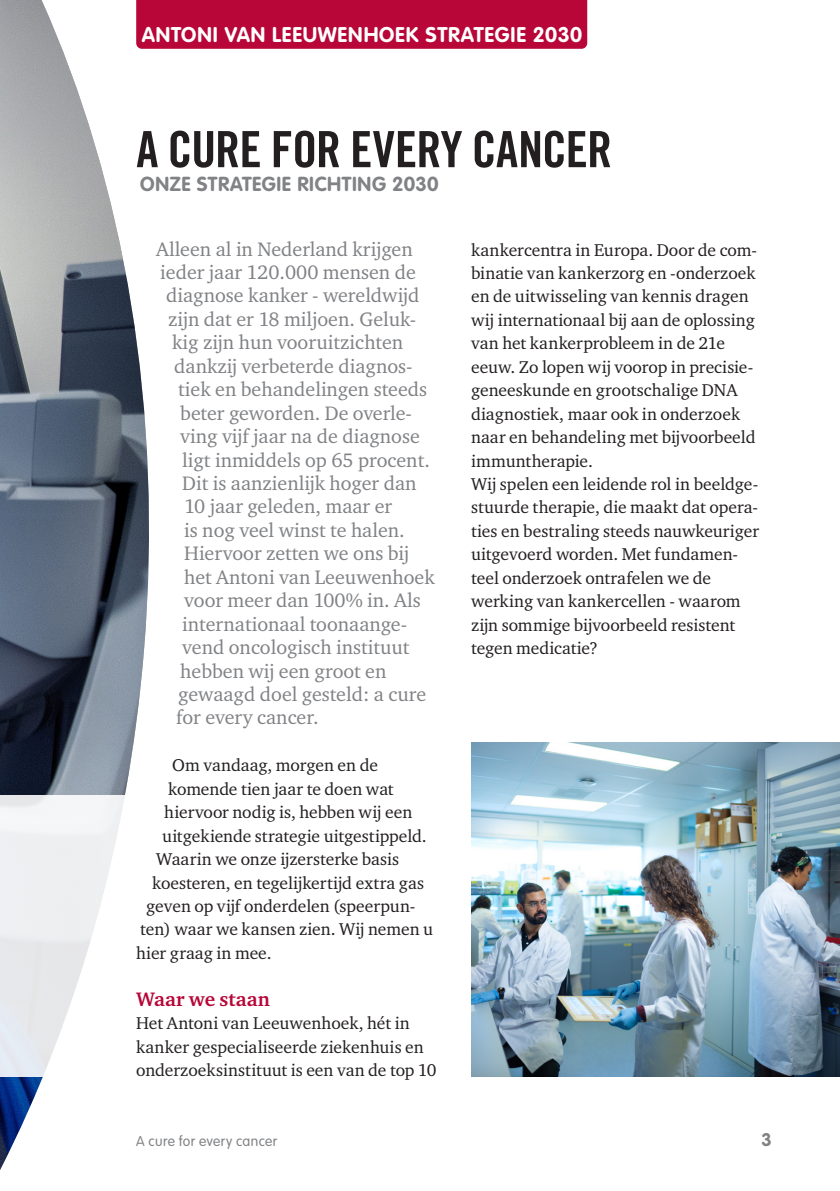
<style>
.page{position:relative;width:840px;height:1191px;background:#fff}
.page>*{position:absolute;margin:0;border:0;box-sizing:border-box;transform-origin:0 0}
.hoofdstuk_titel{font:50px "Trade Gothic LT Std Bd Cn 20";letter-spacing:-.015em;color:#231f20}
.t1{font:700 21px "VAG Rounded Std";letter-spacing:.035em;color:#fff}
.t2{font:20px "Charter ITC";color:#808285}
.hoofdstuk_nr{font:700 20px "VAG Rounded";letter-spacing:.025em;color:#808285}
.t3{font:700 20px "Charter ITC";letter-spacing:.005em;color:#b70637}
.par{font:700 18px "VAG Rounded";color:#808285}
.par-2{font:17.6px/23.4px "Charter ITC";color:#231f20}
.par-3{font:300 14px "VAG Rounded";letter-spacing:.03em;color:#808285}
</style>
<div class="page">
<img style="left:0;top:0;width:149px;height:1170px">
<div style="left:0;top:794px;width:154px;height:282px;background:linear-gradient(to right,#e6e8eb,#fff)"></div>
<img style="left:471px;top:743px;width:368px;height:333px">
<div style="left:136px;top:0;width:451px;height:49px;background:#b70637"></div>
<p class="t1" style="left:142px;top:22px;width:441px">ANTONI VAN LEEUWENHOEK STRATEGIE 2030</p>
<p class="hoofdstuk_titel" style="left:136px;top:119px;width:477px">A CURE FOR EVERY CANCER</p>
<p class="hoofdstuk_nr" style="left:140px;top:172px;width:300px">ONZE STRATEGIE RICHTING 2030</p>
<p class="t2" style="left:156px;top:236px;width:258px">Alleen al in Nederland krijgen</p>
<p class="t2" style="left:160px;top:260px;width:257px">ieder jaar 120.000 mensen de</p>
<p class="t2" style="left:166px;top:283px;width:254px">diagnose kanker - wereldwijd</p>
<p class="t2" style="left:168px;top:306px;width:249px">zijn dat er 18 miljoen. Geluk-</p>
<p class="t2" style="left:172px;top:330px;width:232px">kig zijn hun vooruitzichten</p>
<p class="t2" style="left:174px;top:353px;width:240px">dankzij verbeterde diagnos-</p>
<p class="t2" style="left:178px;top:377px;width:250px">tiek en behandelingen steeds</p>
<p class="t2" style="left:180px;top:400px;width:233px">beter geworden. De overle-</p>
<p class="t2" style="left:180px;top:424px;width:241px">ving vijf jaar na de diagnose</p>
<p class="t2" style="left:182px;top:447px;width:249px">ligt inmiddels op 65 procent.</p>
<p class="t2" style="left:182px;top:471px;width:235px">Dit is aanzienlijk hoger dan</p>
<p class="t2" style="left:184px;top:494px;width:209px">10 jaar geleden, maar er</p>
<p class="t2" style="left:184px;top:517px;width:222px">is nog veel winst te halen.</p>
<p class="t2" style="left:184px;top:541px;width:226px">Hiervoor zetten we ons bij</p>
<p class="t2" style="left:184px;top:564px;width:252px">het Antoni van Leeuwenhoek</p>
<p class="t2" style="left:184px;top:588px;width:238px">voor meer dan 100% in. Als</p>
<p class="t2" style="left:182px;top:611px;width:226px">internationaal toonaange-</p>
<p class="t2" style="left:182px;top:635px;width:229px">vend oncologisch instituut</p>
<p class="t2" style="left:180px;top:658px;width:207px">hebben wij een groot en</p>
<p class="t2" style="left:178px;top:681px;width:249px">gewaagd doel gesteld: a cure</p>
<p class="t2" style="left:176px;top:705px;width:144px">for every cancer.</p>
<p class="par-2" style="left:172px;top:753px;width:207px">Om vandaag, morgen en de</p>
<p class="par-2" style="left:168px;top:776px;width:227px">komende tien jaar te doen wat</p>
<p class="par-2" style="left:164px;top:800px;width:249px">hiervoor nodig is, hebben wij een</p>
<p class="par-2" style="left:162px;top:823px;width:266px">uitgekiende strategie uitgestippeld.</p>
<p class="par-2" style="left:156px;top:847px;width:244px">Waarin we onze ijzersterke basis</p>
<p class="par-2" style="left:152px;top:870px;width:273px">koesteren, en tegelijkertijd extra gas</p>
<p class="par-2" style="left:146px;top:893px;width:271px">geven op vijf onderdelen (speerpun-</p>
<p class="par-2" style="left:140px;top:917px;width:294px">ten) waar we kansen zien. Wij nemen u</p>
<p class="par-2" style="left:136px;top:940px;width:137px">hier graag in mee.</p>
<p class="t3" style="left:136px;top:986px;width:135px">Waar we staan</p>
<p class="par-2" style="left:136px;top:1011px;width:302px">Het Antoni van Leeuwenhoek, hét in kanker gespecialiseerde ziekenhuis en onderzoeksinstituut is een van de top 10</p>
<p class="par-2" style="left:471px;top:237px;width:289px">kankercentra in Europa. Door de com&shy;binatie van kankerzorg en -onderzoek en de uitwisseling van kennis dragen wij internationaal bij aan de oplossing van het kankerprobleem in de 21e eeuw. Zo lopen wij voorop in precisie&shy;geneeskunde en grootschalige DNA diagnostiek, maar ook in onderzoek naar en behandeling met bijvoorbeeld immuntherapie.<br>Wij spelen een leidende rol in beeldge&shy;stuurde therapie, die maakt dat opera&shy;ties en bestraling steeds nauwkeuriger uitgevoerd worden. Met fundamen&shy;teel onderzoek ontrafelen we de werking van kankercellen - waarom zijn sommige bijvoorbeeld resistent tegen medicatie?</p>
<p class="par-3" style="left:136px;top:1133px;width:143px">A cure for every cancer</p>
<p class="par" style="left:761px;top:1129px;width:12px">3</p>
</div>
